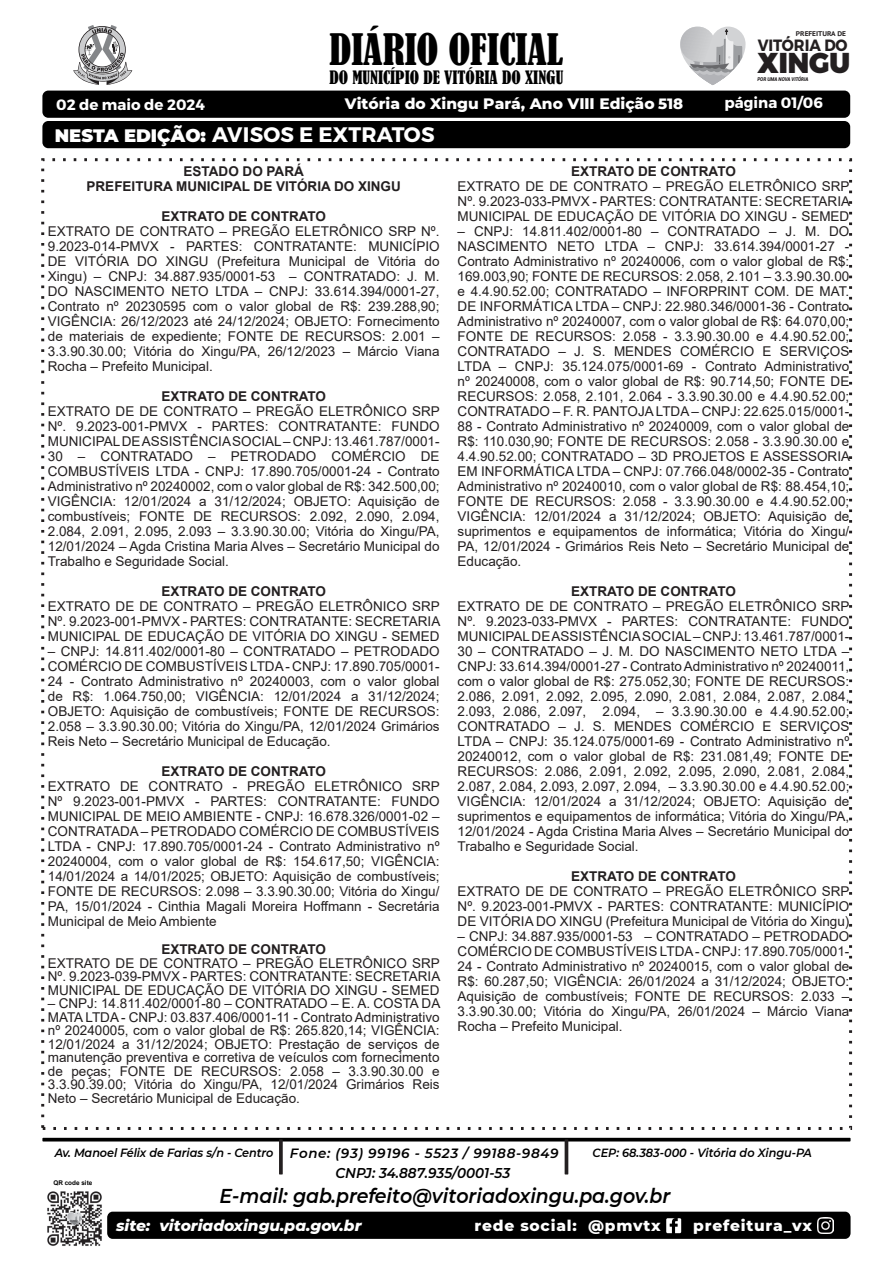
<style>
.page{position:relative;width:893px;height:1263px;background:#fff}
.page>*{position:absolute;margin:0;border:0;box-sizing:border-box;transform-origin:0 0}
.t1{font:condensed 40.65px "Bernard";color:#000}
.t2{font:900 28.65px "Montserrat";color:#231f20;scale:.95 1}
.t3{font:700 21px "Montserrat";letter-spacing:.01em;color:#fff}
.t4{font:italic 600 20.1px "Montserrat";color:#000;scale:.95 1}
.t5{font:900 18px "Montserrat";color:#fff}
.t6{font:condensed 17.25px "Bernard";color:#000}
.t7{font:700 16.35px "Montserrat";color:#231f20;scale:.91 1}
.t8{font:800 15.45px "Montserrat";color:#fff}
.t9{font:800 15.45px "Montserrat";letter-spacing:.05em;color:#fff}
.t10{font:italic 800 15.45px "Montserrat";color:#fff}
.t11{font:700 15px "Montserrat";color:#fff}
.t12{font:italic 600 14.25px "Montserrat";color:#000;scale:.95 1}
.t13{font:13.5px/15px "Arial";color:#231f20;text-align:justify}
.t14{font:700 13.5px/15px "Arial";color:#231f20;text-align:center}
.t15{font:italic 600 11.85px "Montserrat";color:#000;scale:.95 1}
.t16{font:700 6.75px "PT Sans";color:#231f20;scale:1.09 1}
.t17{font:700 6.45px "Arial";color:#000}
.t18{font:italic 900 5.25px "Roboto";color:#231f20;scale:.87 1}
.s1{font-size:15px}
.s2{font-size:13.35px}
</style>
<div class="page">
<div style="left:107px;top:1212px;width:743px;height:27px;background:#000;border-radius:6px"></div>
<hr style="left:42px;top:1138px;width:808px;height:3px;background:#000">
<svg style="left:680px;top:27px;width:65px;height:58px"></svg>
<img style="left:47px;top:1191px;width:55px;height:55px">
<div style="left:42px;top:121px;width:808px;height:27px;background:#000;border-radius:6px"></div>
<div style="left:42px;top:91px;width:808px;height:27px;background:#000;border-radius:6px"></div>
<svg style="left:73px;top:25px;width:59px;height:60px"></svg>
<svg style="left:279px;top:1139px;width:4px;height:35px"></svg>
<hr style="left:565px;top:1139px;width:3px;height:35px;background:#231f20">
<img style="left:818px;top:1218px;width:16px;height:15px">
<svg style="left:666px;top:1218px;width:15px;height:15px"></svg>
<h1 class="t1" style="left:329px;top:26px;width:236px">DIÁRIO OFICIAL</h1>
<p class="t6" style="left:330px;top:67px;width:235px">DO MUNICÍPIO DE VITÓRIA DO XINGU</p>
<p class="t16" style="left:796px;top:29px;width:47px">PREFEITURA DE</p>
<p class="t7" style="left:758px;top:35px;width:100px">VITÓRIA DO</p>
<p class="t18" style="left:757px;top:75px;width:60px">POR UMA NOVA VITÓRIA</p>
<h2 class="t2" style="left:758px;top:45px;width:99px">XINGU</h2>
<p class="t11" style="left:56px;top:95px;width:150px">02 de maio de 2024</p>
<p class="t11" style="left:725px;top:93px;width:100px">página 01/06</p>
<p class="t8" style="left:345px;top:93px;width:340px">Vitória do Xingu Pará, Ano VIII Edição <span class="s1">518</span></p>
<h3 class="t3" style="left:212px;top:122px;width:224px">AVISOS E EXTRATOS</h3>
<h3 class="t5" style="left:55px;top:122px;width:153px">NESTA EDIÇÃO:</h3>
<p class="t14" style="left:87px;top:164px;width:316px">ESTADO DO PARÁ<br>PREFEITURA MUNICIPAL DE VITÓRIA DO XINGU</p>
<p class="t14" style="left:161px;top:209px;width:166px">EXTRATO DE CONTRATO</p>
<p class="t13" style="left:48px;top:223px;width:393px">EXTRATO DE CONTRATO – PREGÃO ELETRÔNICO SRP Nº.<br>9.2023-014-PMVX - PARTES: CONTRATANTE: MUNICÍPIO DE VITÓRIA DO XINGU (Prefeitura Municipal de Vitória do Xingu) – CNPJ: 34.887.935/0001-53 – CONTRATADO: J. M.<br>DO NASCIMENTO NETO LTDA – CNPJ: 33.614.394/0001-27, Contrato nº 20230595 com o valor global de R$: 239.288,90; VIGÊNCIA: 26/12/2023 até 24/12/2024; OBJETO: Fornecimento de materiais de expediente; FONTE DE RECURSOS: 2.001 – 3.3.90.30.00; Vitória do Xingu/PA, 26/12/2023 – Márcio Viana Rocha – Prefeito Municipal.</p>
<p class="t14" style="left:161px;top:389px;width:166px">EXTRATO DE CONTRATO</p>
<p class="t13" style="left:48px;top:403px;width:393px">EXTRATO DE DE CONTRATO – PREGÃO ELETRÔNICO SRP Nº. 9.2023-001-PMVX - PARTES: CONTRATANTE: FUNDO MUNICIPAL DE ASSISTÊNCIA SOCIAL – CNPJ: 13.461.787/0001- 30 – CONTRATADO – PETRODADO COMÉRCIO DE COMBUSTÍVEIS LTDA - CNPJ: 17.890.705/0001-24 - Contrato Administrativo nº 20240002, com o valor global de R$: 342.500,00; VIGÊNCIA: 12/01/2024 a 31/12/2024; OBJETO: Aquisição de combustíveis; FONTE DE RECURSOS: 2.092, 2.090, 2.094, 2.084, 2.091, 2.095, 2.093 – 3.3.90.30.00; Vitória do Xingu/PA, 12/01/2024 – Agda Cristina Maria Alves – Secretário Municipal do Trabalho e Seguridade Social.</p>
<p class="t14" style="left:161px;top:584px;width:166px">EXTRATO DE CONTRATO</p>
<p class="t13" style="left:48px;top:598px;width:394px">EXTRATO DE DE CONTRATO – PREGÃO ELETRÔNICO SRP Nº. 9.2023-001-PMVX - PARTES: CONTRATANTE: SECRETARIA MUNICIPAL DE EDUCAÇÃO DE VITÓRIA DO XINGU - SEMED</p>
<p class="t13" style="left:48px;top:643px;width:393px">– CNPJ: 14.811.402/0001-80 – CONTRATADO – PETRODADO COMÉRCIO DE COMBUSTÍVEIS LTDA - CNPJ: 17.890.705/0001- 24 - Contrato Administrativo nº 20240003, com o valor global de R$: 1.064.750,00; VIGÊNCIA: 12/01/2024 a 31/12/2024; OBJETO: Aquisição de combustíveis; FONTE DE RECURSOS:<br>2.058 – 3.3.90.30.00; Vitória do Xingu/PA, 12/01/2024 Grimários Reis Neto – Secretário Municipal de Educação.</p>
<p class="t14" style="left:161px;top:764px;width:166px">EXTRATO DE CONTRATO</p>
<p class="t13" style="left:48px;top:778px;width:394px">EXTRATO DE CONTRATO - PREGÃO ELETRÔNICO SRP Nº 9.2023-001-PMVX - PARTES: CONTRATANTE: FUNDO MUNICIPAL DE MEIO AMBIENTE - CNPJ: 16.678.326/0001-02 – CONTRATADA – PETRODADO COMÉRCIO DE COMBUSTÍVEIS LTDA - CNPJ: 17.890.705/0001-24 - Contrato Administrativo nº 20240004, com o valor global de R$: 154.617,50; VIGÊNCIA:<br>14/01/2024 a 14/01/2025; OBJETO: Aquisição de combustíveis; FONTE DE RECURSOS: 2.098 – 3.3.90.30.00; Vitória do Xingu/ PA, 15/01/2024 - Cinthia Magali Moreira Hoffmann - Secretária Municipal de Meio Ambiente</p>
<p class="t14" style="left:161px;top:942px;width:166px">EXTRATO DE CONTRATO</p>
<p class="t13" style="left:48px;top:956px;width:394px;line-height:13.5px">EXTRATO DE DE CONTRATO – PREGÃO ELETRÔNICO SRP Nº. 9.2023-039-PMVX - PARTES: CONTRATANTE: SECRETARIA MUNICIPAL DE EDUCAÇÃO DE VITÓRIA DO XINGU - SEMED</p>
<p class="t13" style="left:48px;top:997px;width:394px;line-height:13.5px">– CNPJ: 14.811.402/0001-80 – CONTRATADO – E. A. COSTA DA MATA LTDA - CNPJ: 03.837.406/0001-11 - Contrato Administrativo nº 20240005, com o valor global de R$: 265.820,14; VIGÊNCIA:<br>12/01/2024 a 31/12/2024; OBJETO: Prestação de serviços de manutenção preventiva e corretiva de veículos com fornecimento de peças; FONTE DE RECURSOS: 2.058 – 3.3.90.30.00 e 3.3.90.39.00; Vitória do Xingu/PA, 12/01/2024 Grimários Reis Neto – Secretário Municipal de Educação.</p>
<p class="t14" style="left:571px;top:163px;width:166px">EXTRATO DE CONTRATO</p>
<p class="t13" style="left:458px;top:178px;width:394px">EXTRATO DE DE CONTRATO – PREGÃO ELETRÔNICO SRP Nº. 9.2023-033-PMVX - PARTES: CONTRATANTE: SECRETARIA MUNICIPAL DE EDUCAÇÃO DE VITÓRIA DO XINGU - SEMED</p>
<p class="t13" style="left:458px;top:223px;width:394px">– CNPJ: 14.811.402/0001-80 – CONTRATADO – J. M. DO NASCIMENTO NETO LTDA – CNPJ: 33.614.394/0001-27 - Contrato Administrativo nº 20240006, com o valor global de R$:<br>169.003,90; FONTE DE RECURSOS: 2.058, 2.101 – 3.3.90.30.00 e 4.4.90.52.00; CONTRATADO – INFORPRINT COM. DE MAT.<br>DE INFORMÁTICA LTDA – CNPJ: 22.980.346/0001-36 - Contrato Administrativo nº 20240007, com o valor global de R$: 64.070,00; FONTE DE RECURSOS: 2.058 - 3.3.90.30.00 e 4.4.90.52.00; CONTRATADO – J. S. MENDES COMÉRCIO E SERVIÇOS LTDA – CNPJ: 35.124.075/0001-69 - Contrato Administrativo nº 20240008, com o valor global de R$: 90.714,50; FONTE DE RECURSOS: 2.058, 2.101, 2.064 - 3.3.90.30.00 e 4.4.90.52.00; CONTRATADO – F. R. PANTOJA LTDA – CNPJ: 22.625.015/0001- 88 - Contrato Administrativo nº 20240009, com o valor global de R$: 110.030,90; FONTE DE RECURSOS: 2.058 - 3.3.90.30.00 e 4.4.90.52.00; CONTRATADO – 3D PROJETOS E ASSESSORIA EM INFORMÁTICA LTDA – CNPJ: 07.766.048/0002-35 - Contrato Administrativo nº 20240010, com o valor global de R$: 88.454,10; FONTE DE RECURSOS: 2.058 - 3.3.90.30.00 e 4.4.90.52.00; VIGÊNCIA: 12/01/2024 a 31/12/2024; OBJETO: Aquisição de suprimentos e equipamentos de informática; Vitória do Xingu/ PA, 12/01/2024 - Grimários Reis Neto – Secretário Municipal de Educação.</p>
<p class="t14" style="left:571px;top:583px;width:166px">EXTRATO DE CONTRATO</p>
<p class="t13" style="left:458px;top:598px;width:393px">EXTRATO DE DE CONTRATO – PREGÃO ELETRÔNICO SRP Nº. 9.2023-033-PMVX - PARTES: CONTRATANTE: FUNDO MUNICIPAL DE ASSISTÊNCIA SOCIAL – CNPJ: 13.461.787/0001- 30 – CONTRATADO – J. M. DO NASCIMENTO NETO LTDA – CNPJ: 33.614.394/0001-27 - Contrato Administrativo nº 20240011, com o valor global de R$: 275.052,30; FONTE DE RECURSOS:<br>2.086, 2.091, 2.092, 2.095, 2.090, 2.081, 2.084, 2.087, 2.084, 2.093, 2.086, 2.097, 2.094, – 3.3.90.30.00 e 4.4.90.52.00; CONTRATADO – J. S. MENDES COMÉRCIO E SERVIÇOS LTDA – CNPJ: 35.124.075/0001-69 - Contrato Administrativo nº 20240012, com o valor global de R$: 231.081,49; FONTE DE RECURSOS: 2.086, 2.091, 2.092, 2.095, 2.090, 2.081, 2.084, 2.087, 2.084, 2.093, 2.097, 2.094, – 3.3.90.30.00 e 4.4.90.52.00; VIGÊNCIA: 12/01/2024 a 31/12/2024; OBJETO: Aquisição de suprimentos e equipamentos de informática; Vitória do Xingu/PA, 12/01/2024 - Agda Cristina Maria Alves – Secretário Municipal do Trabalho e Seguridade Social.</p>
<p class="t14" style="left:571px;top:868px;width:166px">EXTRATO DE CONTRATO</p>
<p class="t13" style="left:458px;top:883px;width:393px">EXTRATO DE DE CONTRATO – PREGÃO ELETRÔNICO SRP Nº. 9.2023-001-PMVX - PARTES: CONTRATANTE: MUNICÍPIO DE VITÓRIA DO XINGU (Prefeitura Municipal de Vitória do Xingu)</p>
<p class="t13" style="left:458px;top:928px;width:393px">– CNPJ: 34.887.935/0001-53 – CONTRATADO – PETRODADO COMÉRCIO DE COMBUSTÍVEIS LTDA - CNPJ: 17.890.705/0001- 24 - Contrato Administrativo nº 20240015, com o valor global de R$: 60.287,50; VIGÊNCIA: 26/01/2024 a 31/12/2024; OBJETO:<br>Aquisição de combustíveis; FONTE DE RECURSOS: 2.033 – 3.3.90.30.00; Vitória do Xingu/PA, 26/01/2024 – Márcio Viana Rocha – Prefeito Municipal.</p>
<p class="t15" style="left:55px;top:1144px;width:532px">Av. Manoel Félix de Farias s/n - Centro <span class="s2">Fone: (93) 99196 - 5523 / 99188-9849</span></p>
<p class="t15" style="left:592px;top:1144px;width:232px">CEP: 68.383-000 - Vitória do Xingu-PA</p>
<p class="t12" style="left:335px;top:1163px;width:185px">CNPJ: 34.887.935/0001-53</p>
<h3 class="t4" style="left:220px;top:1182px;width:476px">E-mail: gab.prefeito@vitoriadoxingu.pa.gov.br</h3>
<p class="t10" style="left:116px;top:1214px;width:247px">site: vitoriadoxingu.pa.gov.br</p>
<p class="t9" style="left:474px;top:1214px;width:188px">rede social: @pmvtx</p>
<p class="t9" style="left:693px;top:1214px;width:120px">prefeitura_vx</p>
<p class="t17" style="left:53px;top:1178px;width:40px">QR code site</p>
</div>
